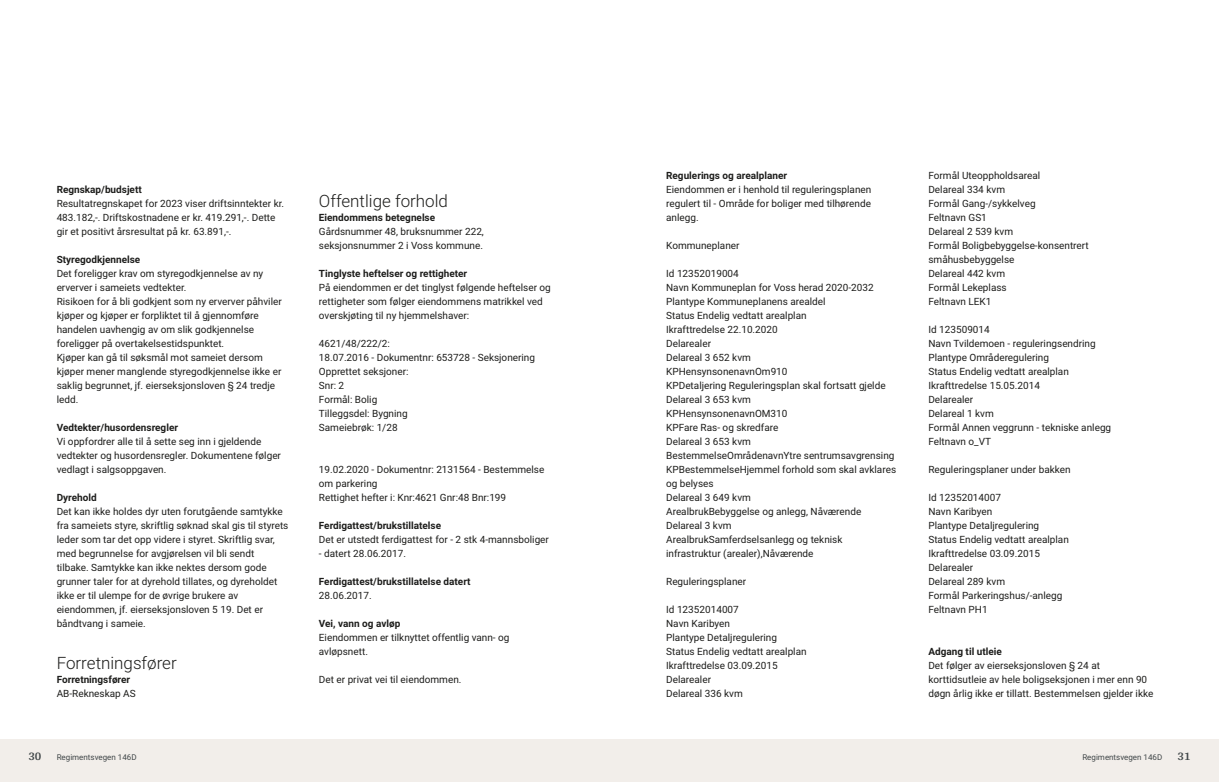
<style>
.page{position:relative;width:1219px;height:782px;background:#fff}
.page>*{position:absolute;margin:0;border:0;box-sizing:border-box;transform-origin:0 0}
.t1{font:300 17px "Roboto Vitec";color:#1d1d1b}
.t2{font:700 12px "Arya";color:#414749}
.t3{font:10px/14px "Roboto Vitec";color:#1d1d1b}
.t4{font:700 10px "Roboto Vitec";color:#1d1d1b}
.t5{font:8px "Roboto Vitec";color:#414749}
</style>
<div class="page">
<div style="left:0;top:739px;width:612px;height:42px;background:#f2eeea"></div>
<div style="left:607px;top:739px;width:612px;height:42px;background:#f2eeea"></div>
<p class="t4" style="left:57px;top:182px;width:87px">Regnskap/ budsjett</p>
<p class="t3" style="left:57px;top:195px;width:229px">Resultatregnskapet for 2023 viser driftsinntekter kr.<br>483.182,‑. Driftskostnadene er kr. 419.291,‑. Dette gir et positivt årsresultat på kr. 63.891,‑.</p>
<p class="t4" style="left:57px;top:252px;width:85px">Styregodkjennelse</p>
<p class="t3" style="left:57px;top:265px;width:227px">Det foreligger krav om styregodkjennelse av ny erverver i sameiets vedtekter.<br>Risikoen for å bli godkjent som ny erverver påhviler kjøper og kjøper er forpliktet til å gjennomføre handelen uavhengig av om slik godkjennelse foreligger på overtakelsestidspunktet.<br>Kjøper kan gå til søksmål mot sameiet dersom kjøper mener manglende styregodkjennelse ikke er saklig begrunnet, jf. eierseksjonsloven § 24 tredje ledd.</p>
<p class="t4" style="left:57px;top:420px;width:123px">Vedtekter/ husordensregler</p>
<p class="t3" style="left:57px;top:433px;width:226px">Vi oppfordrer alle til å sette seg inn i gjeldende vedtekter og husordensregler. Dokumentene følger vedlagt i salgsoppgaven.</p>
<p class="t4" style="left:57px;top:490px;width:42px">Dyrehold</p>
<p class="t3" style="left:57px;top:503px;width:233px">Det kan ikke holdes dyr uten forutgående samtykke fra sameiets styre, skriftlig søknad skal gis til styrets leder som tar det opp videre i styret. Skriftlig svar, med begrunnelse for avgjørelsen vil bli sendt tilbake. Samtykke kan ikke nektes dersom gode grunner taler for at dyrehold tillates, og dyreholdet ikke er til ulempe for de øvrige brukere av eiendommen, jf. eierseksjonsloven 5 19. Det er båndtvang i sameie.</p>
<h1 class="t1" style="left:57px;top:650px;width:122px">Forretningsfører</h1>
<p class="t4" style="left:57px;top:672px;width:75px">Forretningsfører</p>
<p class="t3" style="left:57px;top:685px;width:81px">AB‑Rekneskap AS</p>
<p class="t2" style="left:28px;top:749px;width:15px">30</p>
<p class="t5" style="left:57px;top:751px;width:81px">Regimentsvegen 146D</p>
<h1 class="t1" style="left:319px;top:188px;width:131px">Offentlige forhold</h1>
<p class="t4" style="left:319px;top:210px;width:118px">Eiendommens betegnelse</p>
<p class="t3" style="left:319px;top:223px;width:166px">Gårdsnummer 48, bruksnummer 222, seksjonsnummer 2 i Voss kommune.</p>
<p class="t4" style="left:319px;top:266px;width:150px">Tinglyste heftelser og rettigheter</p>
<p class="t3" style="left:319px;top:279px;width:233px">På eiendommen er det tinglyst følgende heftelser og rettigheter som følger eiendommens matrikkel ved overskjøting til ny hjemmelshaver:</p>
<p class="t3" style="left:319px;top:335px;width:218px">4621/ 48/ 222/ 2:<br>18.07.2016 ‑ Dokumentnr: 653728 ‑ Seksjonering<br>Opprettet seksjoner:<br>Snr: 2<br>Formål: Bolig<br>Tilleggsdel: Bygning<br>Sameiebrøk: 1/ 28</p>
<p class="t3" style="left:319px;top:461px;width:227px">19.02.2020 ‑ Dokumentnr: 2131564 ‑ Bestemmelse om parkering<br>Rettighet hefter i: Knr:4621 Gnr:48 Bnr:199</p>
<p class="t4" style="left:319px;top:518px;width:124px">Ferdigattest/ brukstillatelse</p>
<p class="t3" style="left:319px;top:531px;width:232px">Det er utstedt ferdigattest for ‑ 2 stk 4‑mannsboliger ‑ datert 28.06.2017.</p>
<p class="t4" style="left:319px;top:574px;width:153px">Ferdigattest/ brukstillatelse datert</p>
<p class="t3" style="left:319px;top:587px;width:54px">28.06.2017.</p>
<p class="t4" style="left:319px;top:616px;width:83px">Vei, vann og avløp</p>
<p class="t3" style="left:319px;top:629px;width:192px">Eiendommen er tilknyttet offentlig vann‑ og avløpsnett.</p>
<p class="t3" style="left:319px;top:671px;width:144px">Det er privat vei til eiendommen.</p>
<p class="t4" style="left:666px;top:168px;width:122px">Regulerings og arealplaner</p>
<p class="t3" style="left:666px;top:181px;width:207px;text-align:justify">Eiendommen er i henhold til reguleringsplanen regulert til ‑ Område for boliger med tilhørende anlegg.</p>
<p class="t3" style="left:666px;top:237px;width:75px">Kommuneplaner</p>
<p class="t3" style="left:666px;top:265px;width:231px">Id 12352019004<br>Navn Kommuneplan for Voss herad 2020‑2032<br>Plantype Kommuneplanens arealdel<br>Status Endelig vedtatt arealplan<br>Ikrafttredelse 22.10.2020<br>Delarealer<br>Delareal 3 652 kvm<br>KPHensynsonenavnOm910<br>KPDetaljering Reguleringsplan skal fortsatt gjelde<br>Delareal 3 653 kvm<br>KPHensynsonenavnOM310<br>KPFare Ras‑ og skredfare<br>Delareal 3 653 kvm<br>BestemmelseOmrådenavnYtre sentrumsavgrensing<br>KPBestemmelseHjemmel forhold som skal avklares og belyses<br>Delareal 3 649 kvm<br>ArealbrukBebyggelse og anlegg, Nåværende<br>Delareal 3 kvm<br>ArealbrukSamferdselsanlegg og teknisk infrastruktur (arealer),Nåværende</p>
<p class="t3" style="left:666px;top:573px;width:82px">Reguleringsplaner</p>
<p class="t3" style="left:666px;top:601px;width:142px">Id 12352014007<br>Navn Karibyen<br>Plantype Detaljregulering<br>Status Endelig vedtatt arealplan<br>Ikrafttredelse 03.09.2015<br>Delarealer<br>Delareal 336 kvm</p>
<p class="t3" style="left:928px;top:167px;width:162px">Formål Uteoppholdsareal<br>Delareal 334 kvm<br>Formål Gang‑/ sykkelveg<br>Feltnavn GS1<br>Delareal 2 539 kvm<br>Formål Boligbebyggelse‑konsentrert småhusbebyggelse<br>Delareal 442 kvm<br>Formål Lekeplass<br>Feltnavn LEK1</p>
<p class="t3" style="left:928px;top:321px;width:184px">Id 123509014<br>Navn Tvildemoen ‑ reguleringsendring<br>Plantype Områderegulering<br>Status Endelig vedtatt arealplan<br>Ikrafttredelse 15.05.2014<br>Delarealer<br>Delareal 1 kvm<br>Formål Annen veggrunn ‑ tekniske anlegg<br>Feltnavn o_VT</p>
<p class="t3" style="left:928px;top:461px;width:144px">Reguleringsplaner under bakken</p>
<p class="t3" style="left:928px;top:489px;width:142px">Id 12352014007<br>Navn Karibyen<br>Plantype Detaljregulering<br>Status Endelig vedtatt arealplan<br>Ikrafttredelse 03.09.2015<br>Delarealer<br>Delareal 289 kvm<br>Formål Parkeringshus/ ‑anlegg<br>Feltnavn PH1</p>
<p class="t4" style="left:928px;top:644px;width:75px">Adgang til utleie</p>
<p class="t3" style="left:928px;top:657px;width:226px">Det følger av eierseksjonsloven § 24 at korttidsutleie av hele boligseksjonen i mer enn 90 døgn årlig ikke er tillatt. Bestemmelsen gjelder ikke</p>
<p class="t5" style="left:1082px;top:751px;width:81px">Regimentsvegen 146D</p>
<p class="t2" style="left:1177px;top:749px;width:15px">31</p>
</div>
